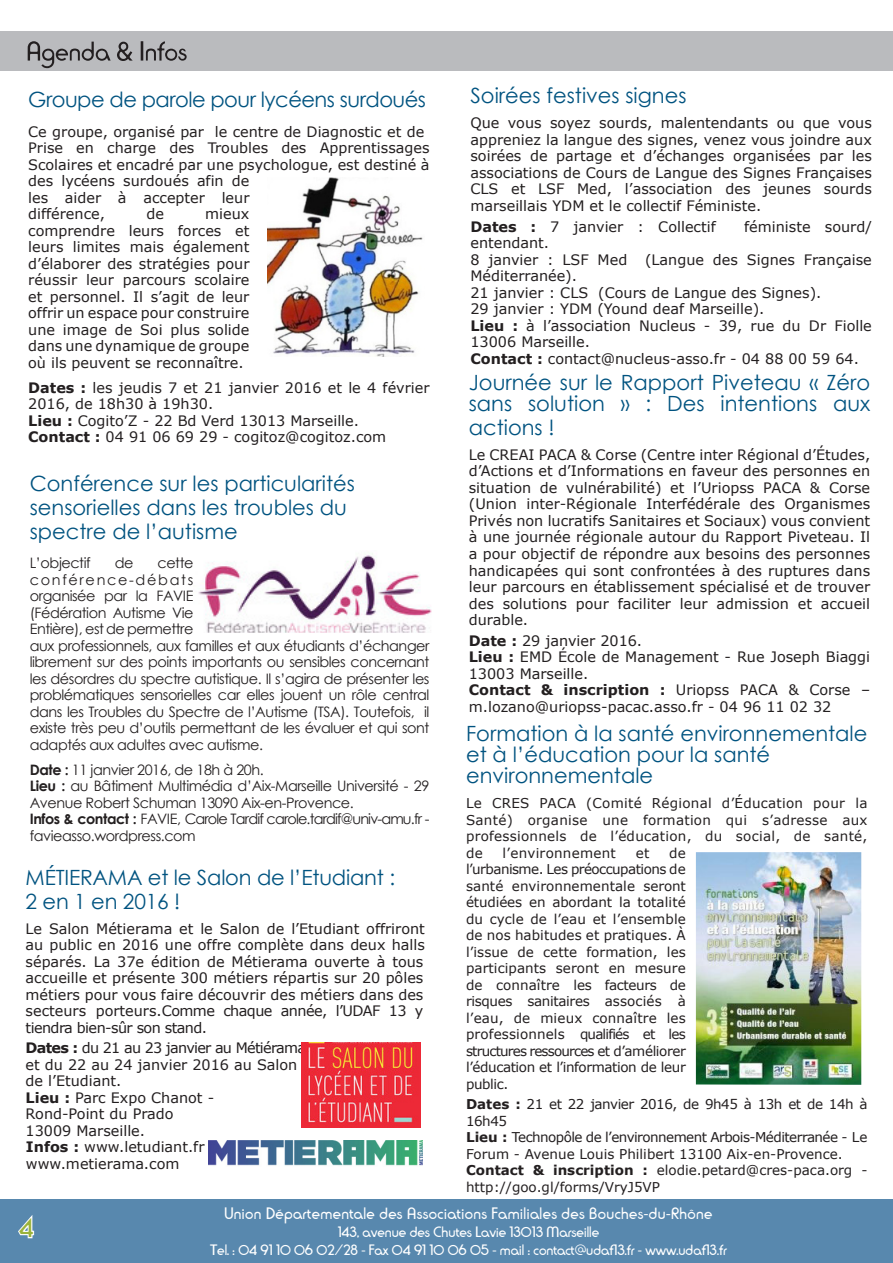
<style>
.page{position:relative;width:893px;height:1263px;background:#fff}
.page>*{position:absolute;margin:0;border:0;box-sizing:border-box;transform-origin:0 0}
.t1{font:27px "Rondalo";color:#9bb33b}
.texte{font:21px/21px "Century Gothic";color:#005380}
.Titre{font:21px/21px "Century Gothic";color:#005380}
.texte-2{font:21px "Century Gothic";letter-spacing:-.025em;color:#005380}
.t2{font:16.5px "Rondalo";letter-spacing:.025em;color:#fff}
.t3{font:15px "Rondalo";color:#fff}
.texte-3{font:14.4px/16.5px "Verdana";color:#231f20}
.texte-4{font:14.4px/16.5px "Century Gothic";letter-spacing:-.03em;color:#231f20}
.texte-5{font:14.4px/16.5px "Century Gothic";letter-spacing:-.06em;color:#231f20}
.texte-6{font:14.4px "Verdana";letter-spacing:-.05em;color:#231f20}
.texte-7{font:13.5px/16.5px "Verdana";color:#231f20;text-align:justify}
.texte-8{font:13.5px/16.5px "Verdana";letter-spacing:-.04em;color:#231f20}
.texte-9{font:13.5px/16.5px "Verdana";letter-spacing:-.035em;color:#231f20}
.texte-10{font:13.5px "Verdana";letter-spacing:.02em;color:#231f20}
.s1{font-weight:700}
</style>
<div class="page">
<div style="left:0;top:1199px;width:893px;height:64px;background:#5888ae"></div>
<div style="left:0;top:31px;width:893px;height:39px;background:#babbbe"></div>
<svg style="left:28px;top:41px;width:159px;height:27px"></svg>
<svg style="left:18px;top:1215px;width:17px;height:24px"></svg>
<img style="left:267px;top:178px;width:156px;height:178px">
<img style="left:696px;top:852px;width:165px;height:233px">
<img style="left:302px;top:1042px;width:119px;height:85px">
<img style="left:209px;top:1140px;width:213px;height:26px">
<img style="left:198px;top:553px;width:234px;height:79px">
<p class="texte-2" style="left:28px;top:85px;width:399px">Groupe de parole pour lycéens surdoués</p>
<p class="texte-3" style="left:28px;top:123px;width:403px">Ce groupe, organisé par le centre de Diagnostic et de Prise en charge des Troubles des Apprentissages Scolaires et encadré par une psychologue, est destiné à des lycéens surdoués afin de<br>les aider à accepter leur<br>différence,</p>
<p class="texte-3" style="left:146px;top:205px;width:19px">de</p>
<p class="texte-3" style="left:28px;top:205px;width:223px;text-align:justify;text-indent:177px">mieux comprendre leurs forces et leurs limites mais également d’élaborer des stratégies pour réussir leur parcours scolaire et personnel. Il s’agit de leur offrir un espace pour construire une image de Soi plus solide dans une dynamique de groupe où ils peuvent se reconnaître.</p>
<p class="texte-3" style="left:28px;top:379px;width:403px"><span class="s1">Dates :</span> les jeudis 7 et 21 janvier 2016 et le 4 février<br>2016, de 18h30 à 19h30.</p>
<p class="texte-3" style="left:28px;top:412px;width:332px"><span class="s1">Lieu :</span> Cogito’Z - 22 Bd Verd 13013 Marseille.</p>
<p class="texte-3" style="left:28px;top:428px;width:360px"><span class="s1">Contact :</span> 04 91 06 69 29 - cogitoz@cogitoz.com</p>
<p class="texte" style="left:30px;top:471px;width:327px;line-height:24px">Conférence sur les particularités sensorielles dans les troubles du</p>
<p class="texte" style="left:30px;top:521px;width:209px">spectre de l’autisme</p>
<p class="texte-4" style="left:30px;top:554px;width:62px">L’objectif</p>
<p class="texte-4" style="left:115px;top:554px;width:20px">de</p>
<p class="texte-4" style="left:30px;top:554px;width:401px;text-indent:128px">cette<br>conférence-débats<br>organisée par la FAVIE<br>(Fédération Autisme Vie<br>Entière), est de permettre<br>aux professionnels, aux familles et aux étudiants d’échanger librement sur des points importants ou sensibles concernant les désordres du spectre autistique. Il s’agira de présenter les problématiques sensorielles car elles jouent un rôle central dans les Troubles du Spectre de l’Autisme (TSA). Toutefois, il existe très peu d’outils permettant de les évaluer et qui sont adaptés aux adultes avec autisme.</p>
<p class="texte-4" style="left:30px;top:761px;width:236px"><span class="s1">Date :</span> 11 janvier 2016, de 18h à 20h.</p>
<p class="texte-4" style="left:30px;top:777px;width:401px"><span class="s1">Lieu :</span> au Bâtiment Multimédia d’Aix-Marseille Université - 29<br>Avenue Robert Schuman 13090 Aix-en-Provence.</p>
<p class="texte-5" style="left:30px;top:810px;width:401px"><span class="s1">Infos &amp; contact :</span> FAVIE, Carole Tardif carole.tardif@univ-amu.fr - favieasso.wordpress.com</p>
<p class="texte" style="left:26px;top:866px;width:371px">MÉTIERAMA et le Salon de l’Etudiant :</p>
<p class="texte" style="left:26px;top:890px;width:156px">2 en 1 en 2016 !</p>
<p class="texte-3" style="left:26px;top:920px;width:401px;text-align:justify">Le Salon Métierama et le Salon de l’Etudiant offriront au public en 2016 une offre complète dans deux halls séparés. La 37e édition de Métierama ouverte à tous accueille et présente 300 métiers répartis sur 20 pôles métiers pour vous faire découvrir des métiers dans des secteurs porteurs.Comme chaque année, l’UDAF 13 y tiendra bien-sûr son stand.</p>
<p class="texte-6" style="left:26px;top:1038px;width:282px"><span class="s1">Dates :</span> du 21 au 23 janvier au Métiérama</p>
<p class="texte-3" style="left:26px;top:1056px;width:273px">et du 22 au 24 janvier 2016 au Salon</p>
<p class="texte-3" style="left:26px;top:1073px;width:97px">de l’Etudiant.</p>
<p class="texte-3" style="left:26px;top:1089px;width:190px"><span class="s1">Lieu :</span> Parc Expo Chanot -</p>
<p class="texte-3" style="left:26px;top:1106px;width:150px">Rond-Point du Prado</p>
<p class="texte-3" style="left:26px;top:1122px;width:121px">13009 Marseille.</p>
<p class="texte-3" style="left:26px;top:1139px;width:180px"><span class="s1">Infos :</span> www.letudiant.fr</p>
<p class="texte-3" style="left:26px;top:1155px;width:155px">www.metierama.com</p>
<p class="Titre" style="left:470px;top:85px;width:218px">Soirées festives signes</p>
<p class="texte-3" style="left:470px;top:115px;width:403px;text-align:justify">Que vous soyez sourds, malentendants ou que vous appreniez la langue des signes, venez vous joindre aux soirées de partage et d’échanges organisées par les associations de Cours de Langue des Signes Françaises CLS et LSF Med, l’association des jeunes sourds marseillais YDM et le collectif Féministe.</p>
<p class="texte-3" style="left:470px;top:218px;width:247px"><span class="s1">Dates :</span> 7 janvier : Collectif</p>
<p class="texte-3" style="left:744px;top:218px;width:129px">féministe sourd/</p>
<p class="texte-3" style="left:470px;top:234px;width:80px">entendant.</p>
<p class="texte-3" style="left:470px;top:251px;width:403px">8 janvier : LSF Med (Langue des Signes Française<br>Méditerranée).</p>
<p class="texte-3" style="left:470px;top:284px;width:352px">21 janvier : CLS (Cours de Langue des Signes).</p>
<p class="texte-3" style="left:470px;top:300px;width:296px">29 janvier : YDM (Yound deaf Marseille).</p>
<p class="texte-3" style="left:470px;top:317px;width:403px"><span class="s1">Lieu :</span> à l’association Nucleus - 39, rue du Dr Fiolle<br>13006 Marseille.</p>
<p class="texte-3" style="left:470px;top:350px;width:390px"><span class="s1">Contact :</span> contact@nucleus-asso.fr - 04 88 00 59 64.</p>
<p class="texte" style="left:469px;top:372px;width:403px">Journée sur le Rapport Piveteau « Zéro sans solution » : Des intentions aux</p>
<p class="texte" style="left:469px;top:417px;width:87px">actions !</p>
<p class="texte-3" style="left:469px;top:446px;width:403px;text-align:justify">Le CREAI PACA &amp; Corse (Centre inter Régional d’Études, d’Actions et d’Informations en faveur des personnes en situation de vulnérabilité) et l’Uriopss PACA &amp; Corse (Union inter-Régionale Interfédérale des Organismes Privés non lucratifs Sanitaires et Sociaux) vous convient à une journée régionale autour du Rapport Piveteau. Il a pour objectif de répondre aux besoins des personnes handicapées qui sont confrontées à des ruptures dans leur parcours en établissement spécialisé et de trouver des solutions pour faciliter leur admission et accueil durable.</p>
<p class="texte-3" style="left:469px;top:632px;width:175px"><span class="s1">Date :</span> 29 janvier 2016.</p>
<p class="texte-3" style="left:469px;top:649px;width:403px"><span class="s1">Lieu :</span> EMD École de Management - Rue Joseph Biaggi<br>13003 Marseille.</p>
<p class="texte-3" style="left:469px;top:682px;width:403px"><span class="s1">Contact &amp; inscription :</span> Uriopss PACA &amp; Corse – m.lozano@uriopss-pacac.asso.fr - 04 96 11 02 32</p>
<p class="Titre" style="left:466px;top:723px;width:403px">Formation à la santé environnementale et à l’éducation pour la santé environnementale</p>
<p class="texte-7" style="left:466px;top:795px;width:403px">Le CRES PACA (Comité Régional d’Éducation pour la Santé) organise une formation qui s’adresse aux professionnels de l’éducation, du social, de santé, de</p>
<p class="texte-7" style="left:466px;top:844px;width:221px;text-indent:203px">de l’urbanisme. Les préoccupations de santé environnementale seront étudiées en abordant la totalité du cycle de l’eau et l’ensemble de nos habitudes et pratiques. À l’issue de cette formation, les participants seront en mesure de connaître les facteurs de risques sanitaires associés à l’eau, de mieux connaître les professionnels qualifiés et les structures ressources et d’améliorer l’éducation et l’information de leur public.</p>
<p class="texte-9" style="left:466px;top:1096px;width:403px"><span class="s1">Dates :</span> 21 et 22 janvier 2016, de 9h45 à 13h et de 14h à<br>16h45</p>
<p class="texte-8" style="left:466px;top:1129px;width:403px"><span class="s1">Lieu :</span> Technopôle de l’environnement Arbois-Méditerranée - Le<br>Forum - Avenue Louis Philibert 13100 Aix-en-Provence.</p>
<p class="texte-7" style="left:466px;top:1162px;width:403px"><span class="s1">Contact &amp; inscription :</span> elodie.petard@cres-paca.org - http://goo.gl/forms/VryJ5VP</p>
<p class="texte-10" style="left:503px;top:843px;width:115px">l’environnement</p>
<p class="texte-7" style="left:636px;top:844px;width:15px">et</p>
<p class="t1" style="left:19px;top:1213px;width:16px">4</p>
<p class="t2" style="left:224px;top:1204px;width:490px">Union Départementale des Associations Familiales des Bouches-du-Rhône</p>
<p class="t3" style="left:338px;top:1223px;width:263px">143, avenue des Chutes Lavie 13013 Marseille</p>
<p class="t3" style="left:210px;top:1241px;width:518px">Tel. : 04 91 10 06 02/28 - Fax 04 91 10 06 05 - mail : contact@udaf13.fr - www.udaf13.fr</p>
</div>
